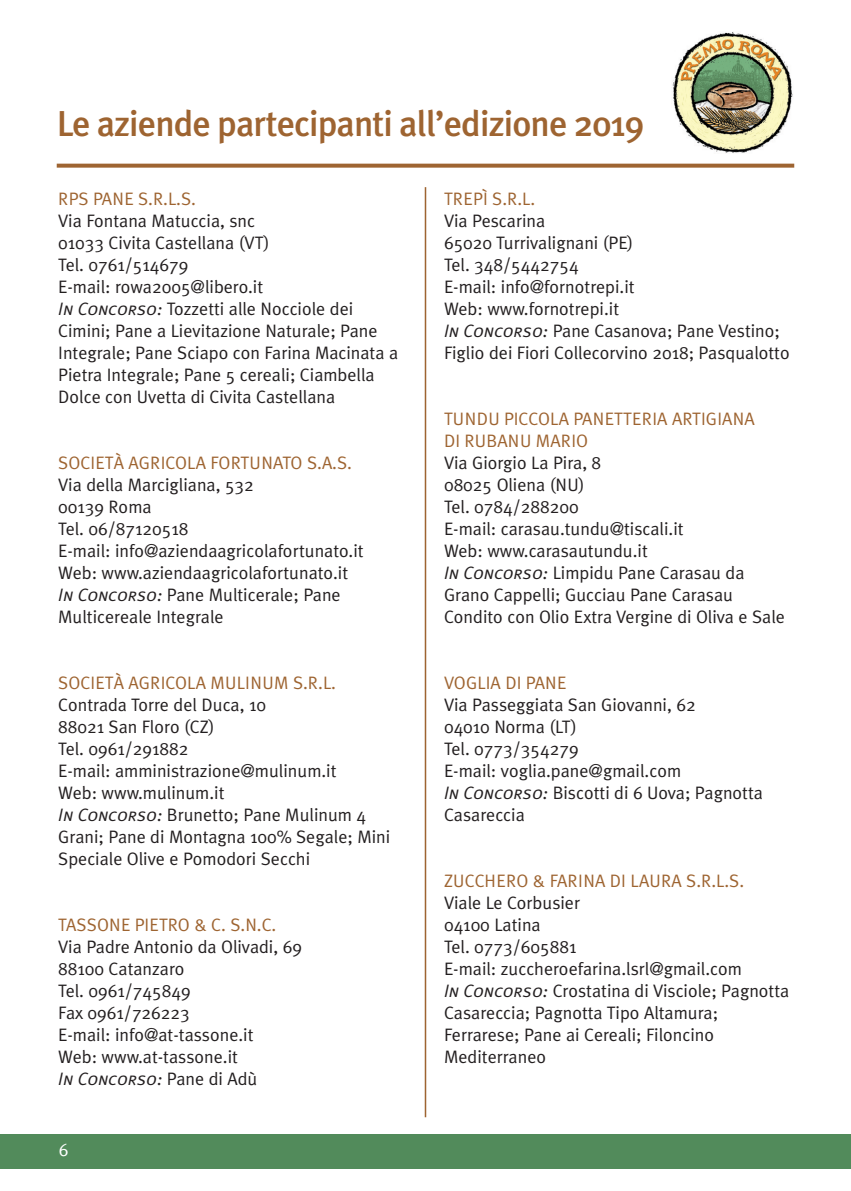
<style>
.page{position:relative;width:851px;height:1191px;background:#fff}
.page>*{position:absolute;margin:0;border:0;box-sizing:border-box;transform-origin:0 0}
.t1{font:500 36px "Meta Plus";letter-spacing:-.025em;color:#9e6431}
.t2{font:18px/22px "Meta Plus Normal";color:#231f20}
.t3{font:18px/22px "Meta Plus Normal";letter-spacing:.01em;color:#9e6431}
.t4{font:italic 18px "Meta Plus Normal Caps";color:#231f20}
.t5{font:18px "Meta Plus Normal";color:#fff}
.s1{font-family:"Meta Plus Normal Caps";font-style:italic}
.s2{font-family:"Meta Plus Normal";font-style:normal}
</style>
<div class="page">
<div style="left:0;top:1134px;width:850px;height:34px;background:#528b5b"></div>
<svg style="left:57px;top:164px;width:737px;height:4px;background:#a67143"></svg>
<img style="left:672px;top:32px;width:121px;height:121px">
<hr style="left:424px;top:187px;width:2px;height:930px;background:#9e6431">
<h1 class="t1" style="left:57px;top:102px;width:589px">Le aziende partecipanti all’edizione 2019</h1>
<p class="t3" style="left:58px;top:187px;width:139px">RPS PANE S.R.L.S.</p>
<p class="t2" style="left:58px;top:209px;width:341px">Via Fontana Matuccia, snc<br>01033 Civita Castellana (VT)<br>Tel. 0761/514679<br>E-mail: rowa2005@libero.it<br><span class="s1">In Concorso:</span> Tozzetti alle Nocciole dei Cimini; Pane a Lievitazione Naturale; Pane Integrale; Pane Sciapo con Farina Macinata a Pietra Integrale; Pane 5 cereali; Ciambella Dolce con Uvetta di Civita Castellana</p>
<p class="t3" style="left:58px;top:451px;width:295px">SOCIETÀ AGRICOLA FORTUNATO S.A.S.</p>
<p class="t2" style="left:58px;top:473px;width:307px">Via della Marcigliana, 532<br>00139 Roma<br>Tel. 06/87120518<br>E-mail: info@aziendaagricolafortunato.it<br>Web: www.aziendaagricolafortunato.it<br><span class="s1">In Concorso:</span> Pane Multicerale; Pane<br>Multicereale Integrale</p>
<p class="t3" style="left:58px;top:671px;width:279px">SOCIETÀ AGRICOLA MULINUM S.R.L.</p>
<p class="t2" style="left:58px;top:693px;width:333px">Contrada Torre del Duca, 10<br>88021 San Floro (CZ)<br>Tel. 0961/291882<br>E-mail: amministrazione@mulinum.it<br>Web: www.mulinum.it<br><span class="s1">In Concorso:</span> Brunetto; Pane Mulinum 4<br>Grani; Pane di Montagna 100% Segale; Mini<br>Speciale Olive e Pomodori Secchi</p>
<p class="t3" style="left:58px;top:913px;width:219px">TASSONE PIETRO &amp; C. S.N.C.</p>
<p class="t2" style="left:58px;top:935px;width:245px">Via Padre Antonio da Olivadi, 69<br>88100 Catanzaro<br>Tel. 0961/745849<br>Fax 0961/726223<br>E-mail: info@at-tassone.it<br>Web: www.at-tassone.it</p>
<p class="t4" style="left:58px;top:1068px;width:201px">In Concorso: <span class="s2">Pane di Adù</span></p>
<p class="t5" style="left:59px;top:1139px;width:11px">6</p>
<p class="t3" style="left:444px;top:187px;width:93px">TREPÌ S.R.L.</p>
<p class="t2" style="left:444px;top:209px;width:347px">Via Pescarina<br>65020 Turrivalignani (PE)<br>Tel. 348/5442754<br>E-mail: info@fornotrepi.it<br>Web: www.fornotrepi.it<br><span class="s1">In Concorso:</span> Pane Casanova; Pane Vestino;<br>Figlio dei Fiori Collecorvino 2018; Pasqualotto</p>
<p class="t3" style="left:444px;top:407px;width:312px">TUNDU PICCOLA PANETTERIA ARTIGIANA<br>DI RUBANU MARIO</p>
<p class="t2" style="left:444px;top:451px;width:342px">Via Giorgio La Pira, 8<br>08025 Oliena (NU)<br>Tel. 0784/288200<br>E-mail: carasau.tundu@tiscali.it<br>Web: www.carasautundu.it<br><span class="s1">In Concorso:</span> Limpidu Pane Carasau da<br>Grano Cappelli; Gucciau Pane Carasau<br>Condito con Olio Extra Vergine di Oliva e Sale</p>
<p class="t3" style="left:444px;top:671px;width:124px">VOGLIA DI PANE</p>
<p class="t2" style="left:444px;top:693px;width:320px">Via Passeggiata San Giovanni, 62<br>04010 Norma (LT)<br>Tel. 0773/354279<br>E-mail: voglia.pane@gmail.com<br><span class="s1">In Concorso:</span> Biscotti di 6 Uova; Pagnotta<br>Casareccia</p>
<p class="t3" style="left:444px;top:869px;width:301px">ZUCCHERO &amp; FARINA DI LAURA S.R.L.S.</p>
<p class="t2" style="left:444px;top:891px;width:347px">Viale Le Corbusier<br>04100 Latina<br>Tel. 0773/605881<br>E-mail: zuccheroefarina.lsrl@gmail.com<br><span class="s1">In Concorso:</span> Crostatina di Visciole; Pagnotta<br>Casareccia; Pagnotta Tipo Altamura;<br>Ferrarese; Pane ai Cereali; Filoncino<br>Mediterraneo</p>
</div>
